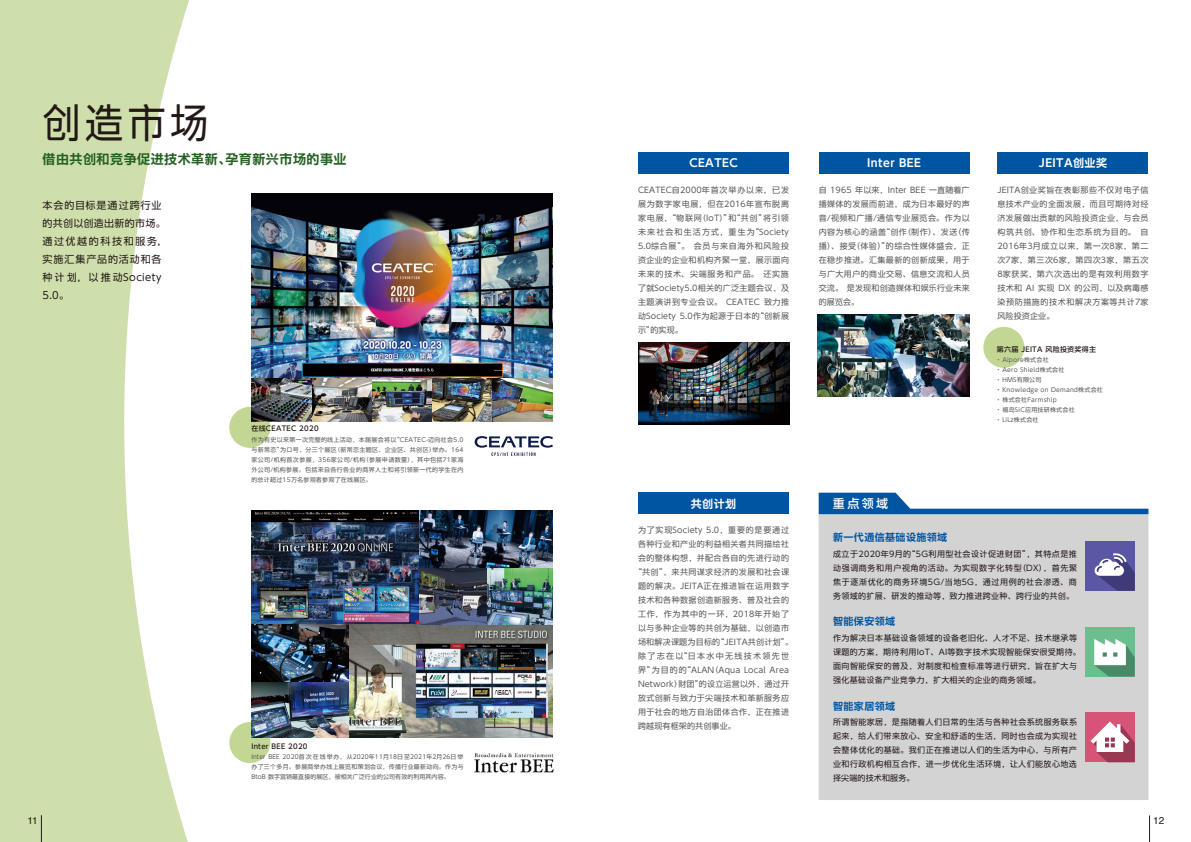
<style>
.page{position:relative;width:1191px;height:842px;background:#fff}
.page>*{position:absolute;margin:0;border:0;box-sizing:border-box;transform-origin:0 0}
.t1{font:40px "UD Shin Go SC Gbe";color:#221815;scale:.95 1}
.t2{font:13px "UD Shin Go SC Gbe De B";letter-spacing:.04em;color:#246022}
.t3{font:500 12px "UD Shin Go SC Gbe";color:#fff}
.t4{font:11px "UD Shin Go SC Gbe De B";letter-spacing:.04em;color:#fff}
.t5{font:10px/18px "UD Shin Go SC Gbe";letter-spacing:.09em;color:#221815}
.t6{font:10px "UD Shin Go SC Gbe De B";letter-spacing:.04em;color:#0055a2}
.t7{font:10px "Helvetica";color:#221815}
.t8{font:8px/14px "UD Shin Go SC Gbe";letter-spacing:.05em;color:#595757;text-align:justify}
.t9{font:8px/14px "UD Shin Go SC Gbe";letter-spacing:.055em;color:#221815;text-align:justify}
.t10{font:8px "UD Shin Go SC Gbe";letter-spacing:.1em;color:#595757}
.t11{font:8px "UD Shin Go SC Gbe";letter-spacing:.02em;color:#595757}
.t12{font:8px "UD Shin Go SC Gbe";letter-spacing:.03em;color:#595757}
.t13{font:8px "UD Shin Go SC Gbe";letter-spacing:.025em;color:#595757}
.t14{font:8px "UD Shin Go SC Gbe";letter-spacing:.075em;color:#595757}
.t15{font:8px "UD Shin Go SC Gbe";letter-spacing:.165em;color:#595757}
.t16{font:500 7px "UD Shin Go SC Gbe";letter-spacing:.04em;color:#221815}
.t17{font:6px/10px "UD Shin Go SC Gbe";letter-spacing:.04em;color:#595757;text-align:justify}
</style>
<div class="page">
<svg style="left:0;top:0;width:189px;height:842px;fill:#cfdfac"></svg>
<div style="left:983px;top:327px;width:41px;height:41px;background:#c3d795;border-radius:50%"></div>
<div style="left:638px;top:152px;width:151px;height:22px;background:#0055a2"></div>
<div style="left:818px;top:152px;width:151px;height:22px;background:#0055a2"></div>
<div style="left:997px;top:152px;width:151px;height:22px;background:#0055a2"></div>
<div style="left:638px;top:493px;width:151px;height:21px;background:#0055a2"></div>
<div style="left:818px;top:514px;width:330px;height:286px;background:#d3d3d4"></div>
<svg style="left:818px;top:493px;width:330px;height:21px"></svg>
<div style="left:1084px;top:541px;width:50px;height:50px;background:#5a58a5"></div>
<svg style="left:1094px;top:553px;width:40px;height:38px"></svg>
<div style="left:1084px;top:627px;width:50px;height:49px;background:#6bbf8f"></div>
<svg style="left:1094px;top:639px;width:40px;height:37px"></svg>
<div style="left:1084px;top:712px;width:50px;height:50px;background:#d75476"></div>
<svg style="left:1090px;top:721px;width:44px;height:41px"></svg>
<svg style="left:474px;top:436px;width:79px;height:20px"></svg>
<div style="left:229px;top:407px;width:41px;height:41px;background:#c3d795;border-radius:50%"></div>
<div style="left:229px;top:722px;width:41px;height:41px;background:#c3d795;border-radius:50%"></div>
<img style="left:252px;top:194px;width:301px;height:227px">
<img style="left:252px;top:511px;width:301px;height:227px">
<img style="left:474px;top:753px;width:80px;height:20px">
<img style="left:638px;top:342px;width:151px;height:82px">
<img style="left:818px;top:314px;width:151px;height:82px">
<svg style="left:41px;top:815px;width:1px;height:27px"></svg>
<svg style="left:1149px;top:815px;width:1px;height:27px"></svg>
<h1 class="t1" style="left:43px;top:98px;width:176px">创造市场</h1>
<h2 class="t2" style="left:43px;top:151px;width:305px">借由共创和竞争促进技术革新、孕育新兴市场的事业</h2>
<p class="t5" style="left:43px;top:197px;width:126px">本会的目标是通过跨行业的共创以创造出新的市场。通过优越的科技和服务，实施汇集产品的活动和各种计划，以推动Society<br>5.0。</p>
<p class="t16" style="left:251px;top:424px;width:69px">在线CEATEC 2020</p>
<p class="t17" style="left:251px;top:434px;width:214px">作为有史以来第一次完整的线上活动，本届展会将以“CEATEC-迈向社会5.0与新常态”为口号，分三个展区（新常态主题区、企业区、共创区）举办。164家公司/机构首次参展，356家公司/机构（参展申请数量），其中包括71家海外公司/机构参展。包括来自各行各业的商界人士和将引领新一代的学生在内的总计超过15万名参观者参观了在线展区。</p>
<p class="t16" style="left:251px;top:742px;width:58px">Inter BEE 2020</p>
<p class="t17" style="left:251px;top:751px;width:214px">Inter BEE 2020首次在线举办，从2020年11月18日至2021年2月26日举办了三个多月。参展商举办线上展览和策划会议，传播行业最新动向。作为与BtoB 数字营销最直接的展区，被相关广泛行业的公司有效的利用其内容。</p>
<h3 class="t4" style="left:689px;top:156px;width:50px">CEATEC</h3>
<h3 class="t4" style="left:867px;top:156px;width:55px">Inter BEE</h3>
<h3 class="t4" style="left:1038px;top:156px;width:70px">JEITA创业奖</h3>
<p class="t8" style="left:638px;top:183px;width:152px">CEATEC自2000年首次举办以来，已发展为数字家电展，但在2016年宣布脱离家电展，“物联网（IoT）”和“共创”将引领未来社会和生活方式，重生为“Society 5.0综合展”。 会员与来自海外和风险投资企业的企业和机构齐聚一堂，展示面向未来的技术、尖端服务和产品。 还实施了就Society5.0相关的广泛主题会议，及主题演讲到专业会议。 CEATEC 致力推动Society 5.0作为起源于日本的“创新展示”的实现。</p>
<p class="t8" style="left:818px;top:183px;width:152px">自 1965 年以来，Inter BEE 一直随着广播媒体的发展而前进，成为日本最好的声音/视频和广播/通信专业展览会。作为以内容为核心的涵盖“创作（制作）、发送（传播）、接受（体验）”的综合性媒体盛会，正在稳步推进。汇集最新的创新成果，用于与广大用户的商业交易、信息交流和人员交流。 是发现和创造媒体和娱乐行业未来的展览会。</p>
<p class="t8" style="left:997px;top:183px;width:152px">JEITA创业奖旨在表彰那些不仅对电子信息技术产业的全面发展，而且可期待对经济发展做出贡献的风险投资企业，与会员构筑共创、协作和生态系统为目的。 自2016年3月成立以来，第一次8家，第二次7家，第三次6家，第四次3家，第五次8家获奖，第六次选出的是有效利用数字技术和 AI 实现 DX 的公司，以及病毒感染预防措施的技术和解决方案等共计7家风险投资企业。</p>
<p class="t16" style="left:997px;top:345px;width:101px">第六届 JEITA 风险投资奖得主</p>
<p class="t17" style="left:995px;top:355px;width:109px;text-align:left">・ Aipore株式会社<br>・ Aero Shield株式会社<br>・ HMS有限公司<br>・ Knowledge on Demand株式会社・ 株式会社Farmship<br>・ 福岛SiC应用技研株式会社<br>・ LiLz株式会社</p>
<h3 class="t4" style="left:691px;top:496px;width:47px">共创计划</h3>
<p class="t10" style="left:638px;top:525px;width:152px">为了实现Society 5.0，重要的是要通过</p>
<p class="t8" style="left:638px;top:537px;width:152px">各种行业和产业的利益相关者共同描绘社</p>
<p class="t8" style="left:638px;top:551px;width:152px">会的整体构想，并配合各自的先进行动的</p>
<p class="t8" style="left:634px;top:565px;width:156px">“共创”，来共同谋求经济的发展和社会课</p>
<p class="t14" style="left:638px;top:581px;width:152px">题的解决。JEITA正在推进旨在运用数字</p>
<p class="t8" style="left:638px;top:593px;width:152px">技术和各种数据创造新服务、普及社会的</p>
<p class="t10" style="left:638px;top:609px;width:152px">工作，作为其中的一环，2018年开始了</p>
<p class="t8" style="left:638px;top:621px;width:152px">以与多种企业等的共创为基础，以创造市</p>
<p class="t12" style="left:638px;top:637px;width:156px">场和解决课题为目标的“JEITA共创计划”。</p>
<p class="t15" style="left:638px;top:651px;width:152px">除了志在以“日本水中无线技术领先世</p>
<p class="t11" style="left:638px;top:665px;width:152px">界”为目的的“ALAN（Aqua Local Area</p>
<p class="t13" style="left:638px;top:679px;width:152px">Network）财团”的设立运营以外，通过开</p>
<p class="t8" style="left:638px;top:691px;width:152px">放式创新与致力于尖端技术和革新服务应</p>
<p class="t8" style="left:638px;top:705px;width:152px">用于社会的地方自治团体合作，正在推进</p>
<p class="t11" style="left:638px;top:721px;width:99px">跨越现有框架的共创事业。</p>
<h3 class="t3" style="left:832px;top:496px;width:57px">重点领域</h3>
<p class="t6" style="left:833px;top:531px;width:115px">新一代通信基础设施领域</p>
<p class="t9" style="left:833px;top:547px;width:245px">成立于2020年9月的“5G利用型社会设计促进财团”，其特点是推动强调商务和用户视角的活动。为实现数字化转型（DX），首先聚焦于逐渐优化的商务环境5G/当地5G，通过用例的社会渗透、商务领域的扩展、研发的推动等，致力推进跨业种、跨行业的共创。</p>
<p class="t6" style="left:833px;top:615px;width:63px">智能保安领域</p>
<p class="t9" style="left:833px;top:631px;width:249px;text-align:left">作为解决日本基础设备领域的设备老旧化、人才不足、技术继承等课题的方案，期待利用IoT、AI等数字技术实现智能保安很受期待。面向智能保安的普及，对制度和检查标准等进行研究，旨在扩大与强化基础设备产业竞争力，扩大相关的企业的商务领域。</p>
<p class="t6" style="left:833px;top:699px;width:63px">智能家居领域</p>
<p class="t9" style="left:833px;top:715px;width:245px">所谓智能家居，是指随着人们日常的生活与各种社会系统服务联系起来，给人们带来放心、安全和舒适的生活，同时也会成为实现社会整体优化的基础。我们正在推进以人们的生活为中心，与所有产业和行政机构相互合作，进一步优化生活环境，让人们能放心地选择尖端的技术和服务。</p>
<p class="t7" style="left:27px;top:813px;width:12px">11</p>
<p class="t7" style="left:1153px;top:813px;width:13px">12</p>
</div>
